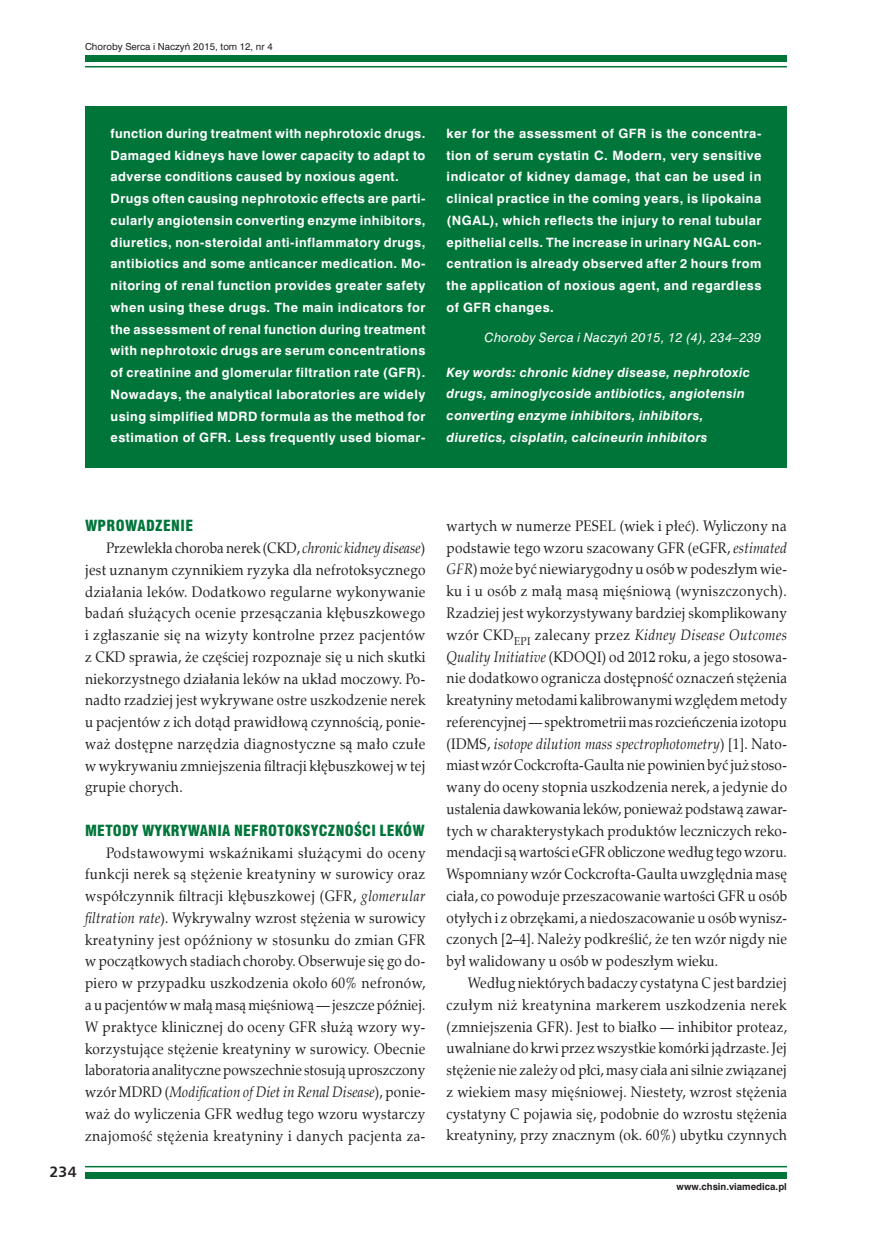
<style>
.page{position:relative;width:872px;height:1234px;background:#fff}
.page>*{position:absolute;margin:0;border:0;box-sizing:border-box;transform-origin:0 0}
.TXT2_-_Tekst_-_nastę{font:15px/21.8px "Zapf Calligr EU";letter-spacing:.02em;color:#231f20;text-align:justify;scale:.9 1}
.S_-_Śródtytuł_1{font:15px "Swis 721 Blk Cn EU";letter-spacing:.015em;color:#00753a}
.t1{font:700 15px "Humnst 777 EU";color:#231f20}
._05_-_Streszczenie{font:700 12px/21.8px "Swis 721 PL";letter-spacing:.04em;color:#fff;text-align:justify}
._05_-_Streszczenie_s{font:italic 700 12px/21.8px "Swis 721 PL";letter-spacing:.03em;color:#fff}
._05_-_Streszczenie_p{font:italic 12px "Swis 721 PL";letter-spacing:.03em;color:#fff}
.t2{font:9px "Swis 721 PL";color:#231f20}
.t3{font:700 9px "Swis 721 PL";color:#231f20}
.s1{font-style:italic}
</style>
<div class="page">
<div style="left:85px;top:55px;width:702px;height:7px;background:#00753a"></div>
<hr style="left:85px;top:66px;width:702px;height:1px;background:#00753a">
<div style="left:85px;top:1171px;width:702px;height:7px;background:#00753a"></div>
<hr style="left:85px;top:1165px;width:702px;height:2px;background:#00753a">
<div style="left:85px;top:106px;width:702px;height:362px;background:#00753a"></div>
<p class="t2" style="left:85px;top:40px;width:189px">Choroby Serca i Naczyń 2015, tom 12, nr 4</p>
<p class="_05_-_Streszczenie" style="left:111px;top:122px;width:316px">function during treatment with nephrotoxic drugs.<br>Damaged kidneys have lower capacity to adapt to adverse conditions caused by noxious agent.</p>
<p class="_05_-_Streszczenie" style="left:111px;top:187px;width:316px">Drugs often causing nephrotoxic effects are parti&shy;cularly angiotensin converting enzyme inhibitors, diuretics, non-steroidal anti-inflammatory drugs, antibiotics and some anticancer medication. Mo&shy;nitoring of renal function provides greater safety when using these drugs. The main indicators for the assessment of renal function during treatment with nephrotoxic drugs are serum concentrations of creatinine and glomerular filtration rate (GFR).<br>Nowadays, the analytical laboratories are widely using simplified MDRD formula as the method for estimation of GFR. Less frequently used biomar-</p>
<p class="_05_-_Streszczenie" style="left:446px;top:122px;width:316px">ker for the assessment of GFR is the concentra&shy;tion of serum cystatin C. Modern, very sensitive indicator of kidney damage, that can be used in clinical practice in the coming years, is lipokaina (NGAL), which reflects the injury to renal tubular epithelial cells. The increase in urinary NGAL con&shy;centration is already observed after 2 hours from the application of noxious agent, and regardless of GFR changes.</p>
<p class="_05_-_Streszczenie_p" style="left:484px;top:329px;width:278px">Choroby Serca i Naczyń 2015, 12 (4), 234–239</p>
<p class="_05_-_Streszczenie_s" style="left:446px;top:361px;width:305px">Key words: chronic kidney disease, nephrotoxic drugs, aminoglycoside antibiotics, angiotensin converting enzyme inhibitors, inhibitors, diuretics, cisplatin, calcineurin inhibitors</p>
<p class="S_-_Śródtytuł_1" style="left:85px;top:516px;width:110px">WPROWADZENIE</p>
<p class="TXT2_-_Tekst_-_nastę" style="left:85px;top:537px;width:380px;text-indent:21px">Przewlekła choroba nerek (CKD, <span class="s1">chronic kidney disease</span>) jest uznanym czynnikiem ryzyka dla nefrotoksycznego działania leków. Dodatkowo regularne wykonywanie badań służących ocenie przesączania kłębuszkowego i zgłaszanie się na wizyty kontrolne przez pacjentów z CKD sprawia, że częściej rozpoznaje się u nich skutki niekorzystnego działania leków na układ moczowy. Po&shy;nadto rzadziej jest wykrywane ostre uszkodzenie nerek u pacjentów z ich dotąd prawidłową czynnością, ponie&shy;waż dostępne narzędzia diagnostyczne są mało czułe w wykrywaniu zmniejszenia filtracji kłębuszkowej w tej grupie chorych.</p>
<p class="S_-_Śródtytuł_1" style="left:85px;top:820px;width:341px">METODY WYKRYWANIA NEFROTOKSYCZNOŚCI LEKÓW</p>
<p class="TXT2_-_Tekst_-_nastę" style="left:85px;top:841px;width:380px;text-indent:21px">Podstawowymi wskaźnikami służącymi do oceny funkcji nerek są stężenie kreatyniny w surowicy oraz współczynnik filtracji kłębuszkowej (GFR, <span class="s1">glomerular filtration rate</span>). Wykrywalny wzrost stężenia w surowicy kreatyniny jest opóźniony w stosunku do zmian GFR w początkowych stadiach choroby. Obserwuje się go do&shy;piero w przypadku uszkodzenia około 60% nefronów, a u pacjentów w małą masą mięśniową — jeszcze później.<br>W praktyce klinicznej do oceny GFR służą wzory wy&shy;korzystujące stężenie kreatyniny w surowicy. Obecnie laboratoria analityczne powszechnie stosują uproszczony wzór MDRD (<span class="s1">Modification of Diet in Renal Disease</span>), ponie&shy;waż do wyliczenia GFR według tego wzoru wystarczy znajomość stężenia kreatyniny i danych pacjenta za-</p>
<p class="t1" style="left:49px;top:1162px;width:29px">234</p>
<p class="TXT2_-_Tekst_-_nastę" style="left:446px;top:515px;width:380px">wartych w numerze PESEL (wiek i płeć). Wyliczony na podstawie tego wzoru szacowany GFR (eGFR, <span class="s1">estimated GFR</span>) może być niewiarygodny u osób w podeszłym wie&shy;ku i u osób z małą masą mięśniową (wyniszczonych).<br>Rzadziej jest wykorzystywany bardziej skomplikowany wzór CKD<sub>EPI</sub> zalecany przez <span class="s1">Kidney Disease Outcomes Quality Initiative</span> (KDOQI) od 2012 roku, a jego stosowa&shy;nie dodatkowo ogranicza dostępność oznaczeń stężenia kreatyniny metodami kalibrowanymi względem metody referencyjnej — spektrometrii mas rozcieńczenia izotopu (IDMS, <span class="s1">isotope dilution mass spectrophotometry</span>) [1]. Nato&shy;miast wzór Cockcrofta-Gaulta nie powinien być już stoso&shy;wany do oceny stopnia uszkodzenia nerek, a jedynie do ustalenia dawkowania leków, ponieważ podstawą zawar&shy;tych w charakterystykach produktów leczniczych reko&shy;mendacji są wartości eGFR obliczone według tego wzoru.<br>Wspomniany wzór Cockcrofta-Gaulta uwzględnia masę ciała, co powoduje przeszacowanie wartości GFR u osób otyłych i z obrzękami, a niedoszacowanie u osób wynisz&shy;czonych [2–4]. Należy podkreślić, że ten wzór nigdy nie był walidowany u osób w podeszłym wieku.</p>
<p class="TXT2_-_Tekst_-_nastę" style="left:446px;top:972px;width:380px;text-indent:21px">Według niektórych badaczy cystatyna C jest bardziej czułym niż kreatynina markerem uszkodzenia nerek (zmniejszenia GFR). Jest to białko — inhibitor proteaz, uwalniane do krwi przez wszystkie komórki jądrzaste. Jej stężenie nie zależy od płci, masy ciała ani silnie związanej z wiekiem masy mięśniowej. Niestety, wzrost stężenia cystatyny C pojawia się, podobnie do wzrostu stężenia kreatyniny, przy znacznym (ok. 60%) ubytku czynnych</p>
<p class="t3" style="left:676px;top:1180px;width:112px">www.chsin.viamedica.pl</p>
</div>
